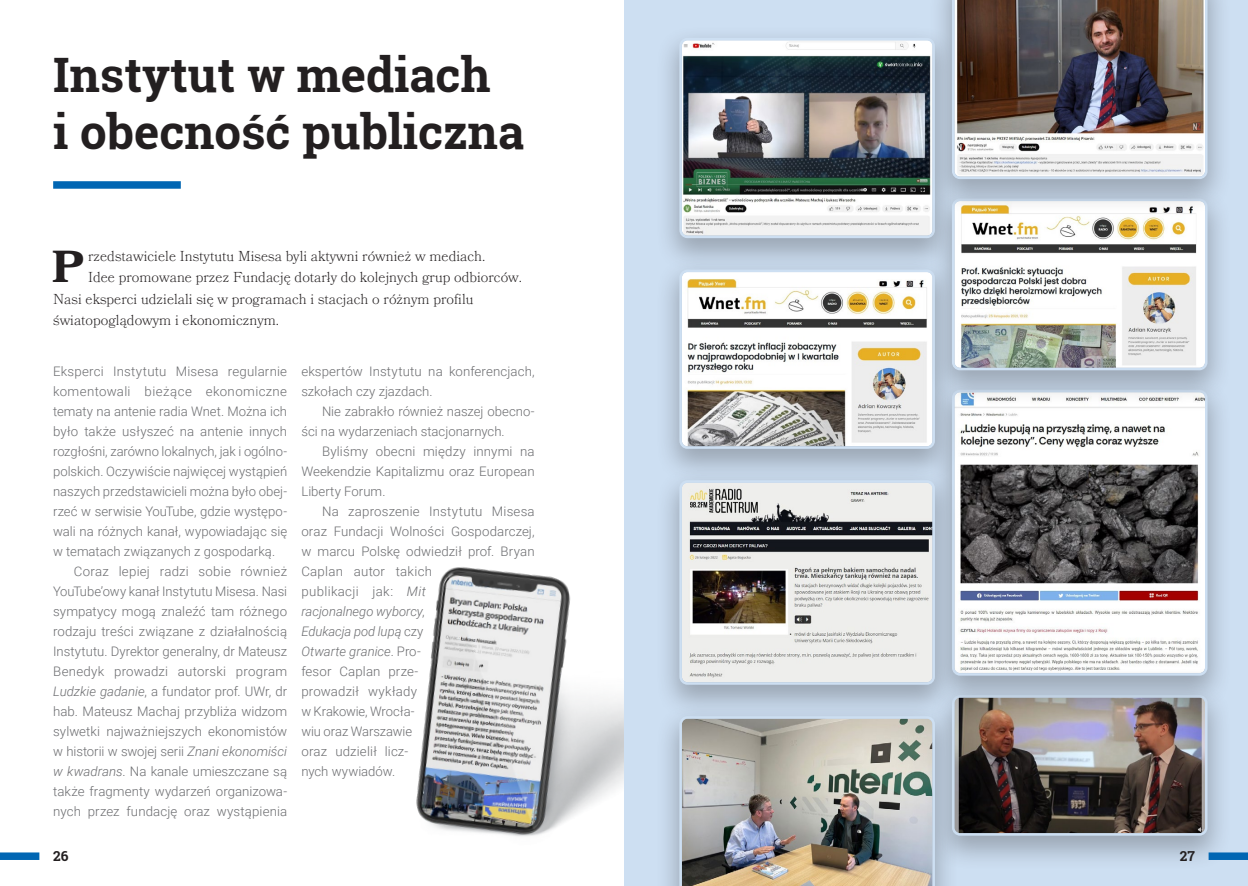
<style>
.page{position:relative;width:1248px;height:886px;background:#fff}
.page>*{position:absolute;margin:0;border:0;box-sizing:border-box;transform-origin:0 0}
.Title_Page{font:700 47.5px/57px "Roboto Slab";color:#231f20}
.Feature{font:700 44.75px "Bookmania";color:#231f20}
.Feature-2{font:300 14.38px "Bookmania";color:#231f20}
.t1{font:700 13.75px "Roboto Slab";color:#231f20}
.TGW{font:300 13.12px/20px "Roboto";letter-spacing:.005em;color:#6c6d70}
.TG{font:300 13.12px/20px "Roboto";color:#6c6d70;text-align:justify}
.s1{font-style:italic}
</style>
<div class="page">
<div style="left:53px;top:181px;width:128px;height:8px;background:#0166b3"></div>
<img style="left:416px;top:567px;width:208px;height:270px">
<div style="left:624px;top:0;width:623px;height:886px;background:#cddff2"></div>
<div style="left:654px;top:24px;width:305px;height:250px;background:#231f20;opacity:.3"></div>
<img style="left:682px;top:41px;width:245px;height:194px">
<div style="left:679px;top:38px;width:255px;height:200px;border:2px solid #cddff2;border-radius:7px"></div>
<div style="left:927px;top:681px;width:304px;height:190px;background:#231f20;opacity:.3"></div>
<img style="left:959px;top:711px;width:245px;height:122px">
<div style="left:951px;top:695px;width:256px;height:141px;border:2px solid #cddff2;border-radius:7px"></div>
<div style="left:927px;top:376px;width:304px;height:335px;background:#231f20;opacity:.3"></div>
<img style="left:959px;top:406px;width:245px;height:267px">
<div style="left:951px;top:390px;width:256px;height:286px;border:2px solid #cddff2;border-radius:7px"></div>
<div style="left:654px;top:256px;width:305px;height:228px;background:#231f20;opacity:.3"></div>
<img style="left:682px;top:273px;width:249px;height:173px">
<div style="left:679px;top:270px;width:255px;height:179px;border:2px solid #cddff2;border-radius:7px"></div>
<div style="left:654px;top:702px;width:305px;height:184px;background:#231f20;opacity:.3"></div>
<img style="left:679px;top:720px;width:255px;height:166px">
<div style="left:654px;top:467px;width:305px;height:253px;background:#231f20;opacity:.3"></div>
<img style="left:682px;top:483px;width:249px;height:199px">
<div style="left:679px;top:480px;width:255px;height:205px;border:2px solid #cddff2;border-radius:7px"></div>
<div style="left:927px;top:185px;width:304px;height:221px;background:#231f20;opacity:.3"></div>
<img style="left:954px;top:215px;width:250px;height:152px">
<div style="left:951px;top:199px;width:256px;height:171px;border:2px solid #cddff2;border-radius:7px"></div>
<div style="left:927px;top:0;width:304px;height:215px;background:#231f20;opacity:.3"></div>
<img style="left:951px;top:0;width:256px;height:179px">
<div style="left:0;top:852px;width:39px;height:8px;background:#0166b3"></div>
<div style="left:1208px;top:852px;width:39px;height:8px;background:#0166b3"></div>
<p class="Title_Page" style="left:53px;top:46px;width:472px">Instytut w mediach<br>i obecność publiczna</p>
<p class="Feature" style="left:52px;top:241px;width:33px">P</p>
<p class="Feature-2" style="left:88px;top:248px;width:399px">rzedstawiciele Instytutu Misesa byli aktywni również w mediach.</p>
<p class="Feature-2" style="left:88px;top:269px;width:435px">Idee promowane przez Fundację dotarły do kolejnych grup odbiorców.</p>
<p class="Feature-2" style="left:53px;top:290px;width:422px">Nasi eksperci udzielali się w programach i stacjach o różnym profilu</p>
<p class="Feature-2" style="left:53px;top:312px;width:227px">światopoglądowym i ekonomicznym.</p>
<p class="TG" style="left:53px;top:361px;width:235px">Eksperci Instytutu Misesa regularnie komentowali bieżące ekonomiczne tematy na antenie radia Wnet. Można ich było także usłyszeć na antenie innych rozgłośni, zarówno lokalnych, jak i ogólno&shy;polskich. Oczywiście najwięcej wystąpień naszych przedstawicieli można było obej&shy;rzeć w serwisie YouTube, gdzie występo&shy;wali na różnych kanał, wypowiadając się w tematach związanych z gospodarką.</p>
<p class="TGW" style="left:53px;top:561px;width:235px;text-align:justify;text-indent:21px">Coraz lepiej radzi sobie również YouTube’owy kanał Instytutu Misesa. Nasi sympatycy mogą znaleźć tam różnego rodzaju treści związane z działalnością Instytutu. Dyrektor generalny, dr Mateusz Benedyk prowadzi autorski program <span class="s1">Ludzkie gadanie</span>, a fundator prof. UWr, dr hab. Mateusz Machaj przybliża widzom sylwetki najważniejszych ekonomistów w historii w swojej serii <span class="s1">Znani ekonomiści w kwadrans</span>. Na kanale umieszczane są także fragmenty wydarzeń organizowa&shy;nych przez fundację oraz wystąpienia</p>
<p class="TGW" style="left:301px;top:361px;width:235px">ekspertów Instytutu na konferencjach, szkołach czy zjazdach.</p>
<p class="TGW" style="left:301px;top:401px;width:235px;text-indent:21px">Nie zabrakło również naszej obecno&shy;ści na wydarzeniach stacjonarnych.</p>
<p class="TGW" style="left:301px;top:441px;width:235px;text-align:justify;text-indent:21px">Byliśmy obecni między innymi na Weekendzie Kapitalizmu oraz European Liberty Forum.</p>
<p class="TGW" style="left:301px;top:501px;width:235px;text-indent:21px">Na zaproszenie Instytutu Misesa oraz Fundacji Wolności Gospodarczej, w marcu Polskę odwiedził prof. Bryan<br>Caplan autor takich<br>publikacji jak: <span class="s1">Mit<br>racjonalnego wyborcy</span>,<br><span class="s1">Edukacja pod lupą</span> czy<br><span class="s1">Otwarte granice</span>. Pro-<br>fesor Caplan prze-<br>prowadził wykłady<br>w Krakowie, Wrocła-<br>wiu oraz Warszawie<br>oraz udzielił licz-<br>nych wywiadów.</p>
<p class="t1" style="left:53px;top:847px;width:17px">26</p>
<p class="t1" style="left:1179px;top:847px;width:17px">27</p>
</div>
